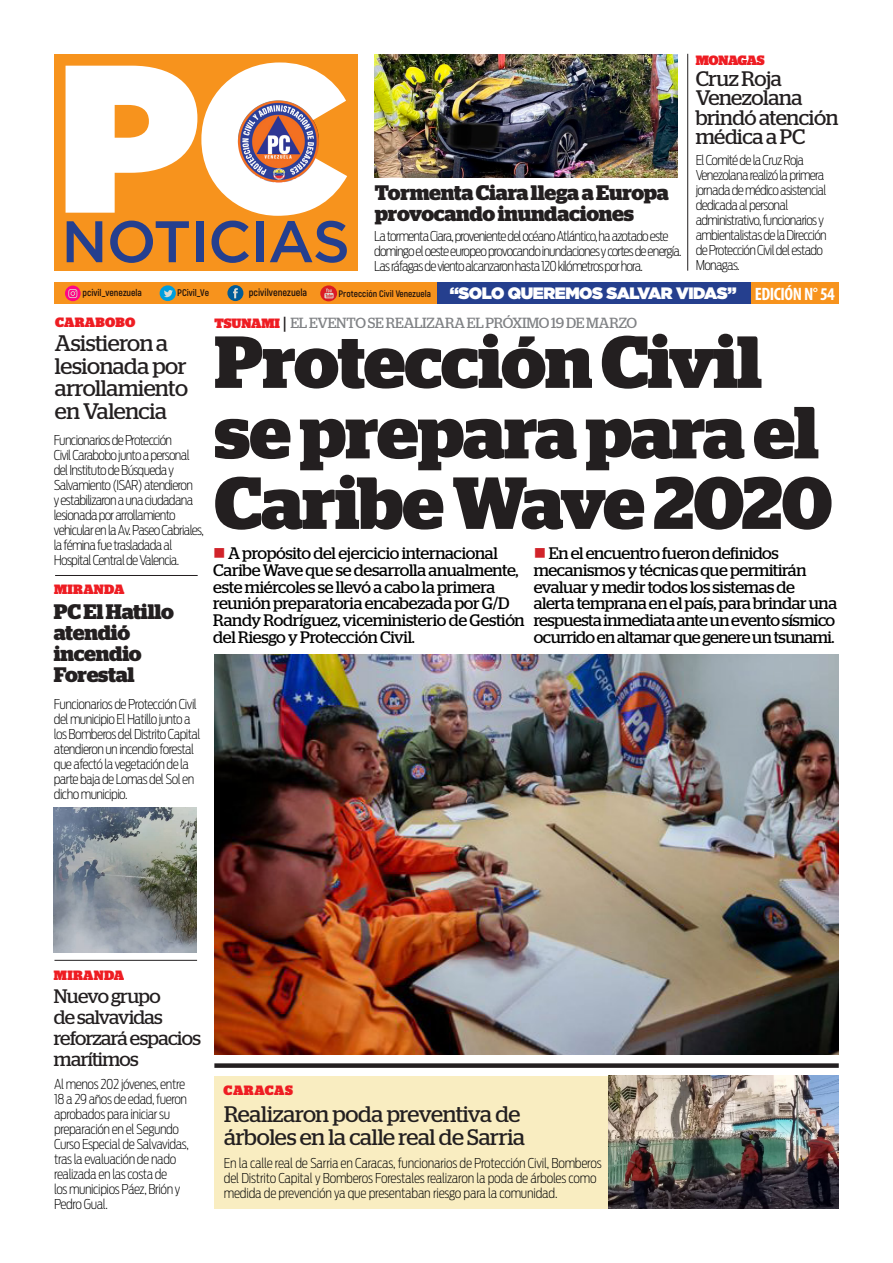
<style>
.page{position:relative;width:893px;height:1263px;background:#fff}
.page>*{position:absolute;margin:0;border:0;box-sizing:border-box;transform-origin:0 0}
.t1{font:900 210px "Gotham";color:#fff}
.t2{font:700 73.5px/70.5px "Stag";letter-spacing:-.01em;color:#231f20}
.t3{font:500 58.5px "Gotham";letter-spacing:-.015em;color:#253f8e}
.t4{font:22.5px/22.5px "Stag";letter-spacing:-.015em;color:#231f20}
.t5{font:700 21px/21px "Stag";letter-spacing:-.015em;color:#231f20}
.t6{font:21px/19.5px "Stag";letter-spacing:-.025em;color:#231f20}
.t7{font:19.5px/21px "Stag";letter-spacing:-.035em;color:#231f20}
.t8{font:700 condensed 18px "Myriad Pro";letter-spacing:-.025em;color:#fff}
.t9{font:16.65px/16.6px "Stag";letter-spacing:-.02em;color:#000}
.t10{font:900 16.5px "Gotham";letter-spacing:-.025em;color:#fff}
.t11{font:14.7px "Stag";letter-spacing:-.01em;color:#808285}
.t12{font:200 13.5px/15px "Antenna Cond";letter-spacing:-.05em;color:#000}
.t13{font:200 13.5px/15px "Antenna Cond";letter-spacing:-.03em;color:#000}
.t14{font:200 13.5px/15px "Antenna Cond";letter-spacing:-.015em;color:#000}
.t15{font:900 13.5px "Stag";letter-spacing:.02em;color:#ee1d23}
.t16{font:900 13.5px "Stag";letter-spacing:-.03em;color:#ee1d23}
.t17{font:900 13.5px "Stag";letter-spacing:.045em;color:#ee1d23}
.t18{font:700 10.35px "Akrobat";color:#1f120d}
.t19{font:700 9.75px "Akrobat";color:#1f120d}
.t20{font:700 9.6px "Akrobat";color:#1f120d}
.s1{font-weight:900;font-size:13.5px;color:#ee1d23}
.s2{font-family:"Myriad Pro";font-weight:700;font-stretch:condensed;font-size:15px;color:#231f20}
.s3{color:#d1232a}
</style>
<div class="page">
<div style="left:54px;top:282px;width:383px;height:22px;background:#f7931d"></div>
<div style="left:580px;top:282px;width:259px;height:22px;background:#f7931d"></div>
<div style="left:54px;top:54px;width:303px;height:217px;background:#f7931d"></div>
<img style="left:237px;top:100px;width:82px;height:83px">
<div style="left:437px;top:282px;width:314px;height:22px;background:#253f8e"></div>
<svg style="left:65px;top:286px;width:16px;height:15px"></svg>
<svg style="left:68px;top:289px;width:9px;height:9px"></svg>
<svg style="left:320px;top:285px;width:17px;height:16px"></svg>
<svg style="left:324px;top:288px;width:10px;height:10px"></svg>
<div style="left:160px;top:285px;width:16px;height:16px;background:#009ede;border-radius:50%"></div>
<svg style="left:164px;top:290px;width:9px;height:7px"></svg>
<div style="left:227px;top:285px;width:16px;height:16px;background:#005c99;border-radius:50%"></div>
<svg style="left:233px;top:288px;width:5px;height:10px"></svg>
<hr style="left:687px;top:54px;width:1px;height:217px;background:#231f20">
<img style="left:375px;top:54px;width:303px;height:124px">
<div style="left:214px;top:1076px;width:625px;height:132px;background:#f9edc1"></div>
<img style="left:214px;top:655px;width:625px;height:400px">
<div style="left:214px;top:1063px;width:625px;height:5px;background:#231f20"></div>
<hr style="left:54px;top:960px;width:143px;height:1px;background:#231f20">
<img style="left:54px;top:807px;width:142px;height:145px">
<hr style="left:55px;top:575px;width:143px;height:1px;background:#231f20">
<img style="left:608px;top:1075px;width:231px;height:133px">
<p class="t16" style="left:696px;top:52px;width:70px">MONAGAS</p>
<p class="t1" style="left:57px;top:-12px;width:293px">PC</p>
<p class="t3" style="left:61px;top:203px;width:290px">NOTICIAS</p>
<p class="t19" style="left:83px;top:287px;width:61px">pcivil_venezuela</p>
<p class="t20" style="left:177px;top:287px;width:33px">PCivil_Ve</p>
<p class="t18" style="left:249px;top:286px;width:60px">pcivilvenezuela</p>
<p class="t10" style="left:338px;top:282px;width:400px"><sup>Protección</sup> <sup>Civil</sup> <sup>Venezuela</sup> “SOLO QUEREMOS SALVAR VIDAS”</p>
<p class="t8" style="left:755px;top:282px;width:82px">EDICIÓN N° 54</p>
<p class="t6" style="left:696px;top:68px;width:144px">Cruz Roja<br>Venezolana brindó atención médica a PC</p>
<p class="t12" style="left:696px;top:153px;width:133px">El Comité de la Cruz Roja<br>Venezolana realizó la primera jornada de médico asistencial dedicada al personal administrativo, funcionarios y ambientalistas de la Dirección de Protección Civil del estado<br>Monagas.</p>
<p class="t5" style="left:375px;top:182px;width:295px">Tormenta Ciara llega a Europa provocando inundaciones</p>
<p class="t12" style="left:374px;top:228px;width:309px">La tormenta Ciara,proveniente del océano Atlántico,ha azotado este domingo el oeste europeo provocando inundaciones y cortes de energía.<br>Las ráfagas de viento alcanzaron hasta 120 kilómetros por hora.</p>
<p class="t15" style="left:55px;top:314px;width:82px">CARABOBO</p>
<p class="t4" style="left:55px;top:332px;width:135px">Asistieron a lesionada por arrollamiento en Valencia</p>
<p class="t12" style="left:54px;top:433px;width:152px">Funcionarios de Protección<br>Civil Carabobo junto a personal del Instituto de Búsqueda y<br>Salvamiento (ISAR) atendieron<br>y estabilizaron a una ciudadana lesionada por arrollamiento vehicular en la Av. Paseo Cabriales, la fémina fue trasladada al<br>Hospital Central de Valencia.</p>
<p class="t15" style="left:54px;top:582px;width:72px">MIRANDA</p>
<p class="t5" style="left:54px;top:601px;width:122px">PC El Hatillo atendió incendio<br>Forestal</p>
<p class="t12" style="left:54px;top:696px;width:148px">Funcionarios de Protección Civil del municipio El Hatillo junto a los Bomberos del Distrito Capital atendieron un incendio forestal que afectó la vegetación de la parte baja de Lomas del Sol en dicho municipio.</p>
<p class="t11" style="left:214px;top:314px;width:424px"><span class="s1">TSUNAMI</span> <span class="s2">|</span> EL EVENTO SE REALIZARA EL PRÓXIMO 19 DE MARZO</p>
<p class="t2" style="left:214px;top:327px;width:619px">Protección Civil se prepara para el<br>Caribe Wave 2020</p>
<p class="t9" style="left:213px;top:545px;width:313px"><span class="s3">■</span>A propósito del ejercicio internacional Caribe Wave que se desarrolla anualmente, este miércoles se llevó a cabo la primera reunión preparatoria encabezada por G/D Randy Rodríguez, viceministerio de Gestión del Riesgo y Protección Civil.</p>
<p class="t9" style="left:534px;top:545px;width:305px"><span class="s3">■</span> En el encuentro fueron definidos mecanismos y técnicas que permitirán evaluar y medir todos los sistemas de alerta temprana en el país, para brindar una respuesta inmediata ante un evento sísmico ocurrido en altamar que genere un tsunami.</p>
<p class="t15" style="left:54px;top:968px;width:72px">MIRANDA</p>
<p class="t7" style="left:54px;top:985px;width:149px">Nuevo grupo<br>de salvavidas reforzará espacios marítimos</p>
<p class="t13" style="left:54px;top:1076px;width:136px">Al menos 202 jóvenes, entre<br>18 a 29 años de edad, fueron aprobados para iniciar su preparación en el Segundo<br>Curso Especial de Salvavidas, tras la evaluación de nado realizada en las costa de<br>los municipios Páez, Brión y<br>Pedro Gual.</p>
<p class="t17" style="left:224px;top:1082px;width:71px">CARACAS</p>
<p class="t4" style="left:224px;top:1103px;width:302px">Realizaron poda preventiva de árboles en la calle real de Sarria</p>
<p class="t14" style="left:224px;top:1156px;width:379px">En la calle real de Sarria en Caracas, funcionarios de Protección Civil, Bomberos del Distrito Capital y Bomberos Forestales realizaron la poda de árboles como medida de prevención ya que presentaban riesgo para la comunidad.</p>
</div>
